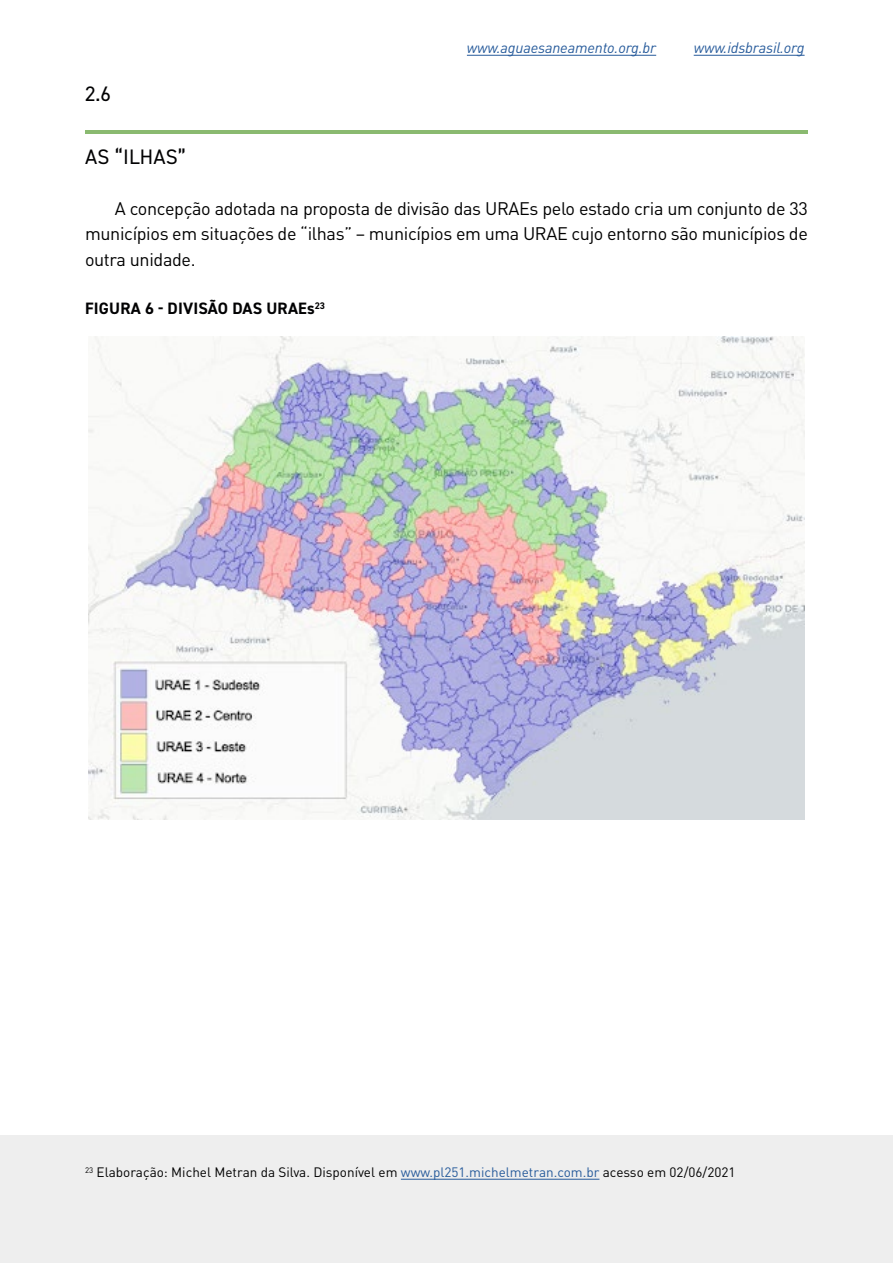
<style>
.page{position:relative;width:893px;height:1263px;background:#fff}
.page>*{position:absolute;margin:0;border:0;box-sizing:border-box;transform-origin:0 0}
.t1{font:21px "DIN2014";letter-spacing:.01em;color:#020203}
.t2{font:18px/25.5px "DIN";letter-spacing:-.02em;color:#000;text-align:justify}
.t3{font:700 16.5px "DIN2014";letter-spacing:.01em;color:#020203}
.t4{font:italic 15px "DIN Pro";letter-spacing:-.01em;color:#275b9b}
.t5{font:13.5px "DIN";color:#000}
.s1{color:#275b9b}
</style>
<div class="page">
<hr style="left:467px;top:55px;width:189px;height:1px;background:#275b9b">
<hr style="left:694px;top:55px;width:111px;height:1px;background:#275b9b">
<hr style="left:85px;top:130px;width:723px;height:3px;background:#8aba70">
<img style="left:88px;top:336px;width:717px;height:483px">
<div style="left:0;top:1135px;width:893px;height:128px;background:#eee"></div>
<hr style="left:401px;top:1179px;width:198px;height:1px;background:#275b9b">
<p class="t1" style="left:85px;top:81px;width:27px">2.6</p>
<p class="t1" style="left:85px;top:143px;width:102px">AS “ILHAS”</p>
<p class="t4" style="left:467px;top:36px;width:191px">www.aguaesaneamento.org.br</p>
<p class="t4" style="left:694px;top:36px;width:112px">www.idsbrasil.org</p>
<p class="t2" style="left:85px;top:195px;width:724px;text-indent:30px">A concepção adotada na proposta de divisão das URAEs pelo estado cria um conjunto de 33 municípios em situações de “ilhas” – municípios em uma URAE cujo entorno são municípios de outra unidade.</p>
<p class="t3" style="left:85px;top:298px;width:241px">FIGURA 6 - DIVISÃO DAS URAEs<sup>23</sup></p>
<p class="t5" style="left:85px;top:1164px;width:652px"><sup>23</sup> Elaboração: Michel Metran da Silva. Disponível em <span class="s1">www.pl251.michelmetran.com.br</span> acesso em 02/06/2021</p>
</div>
